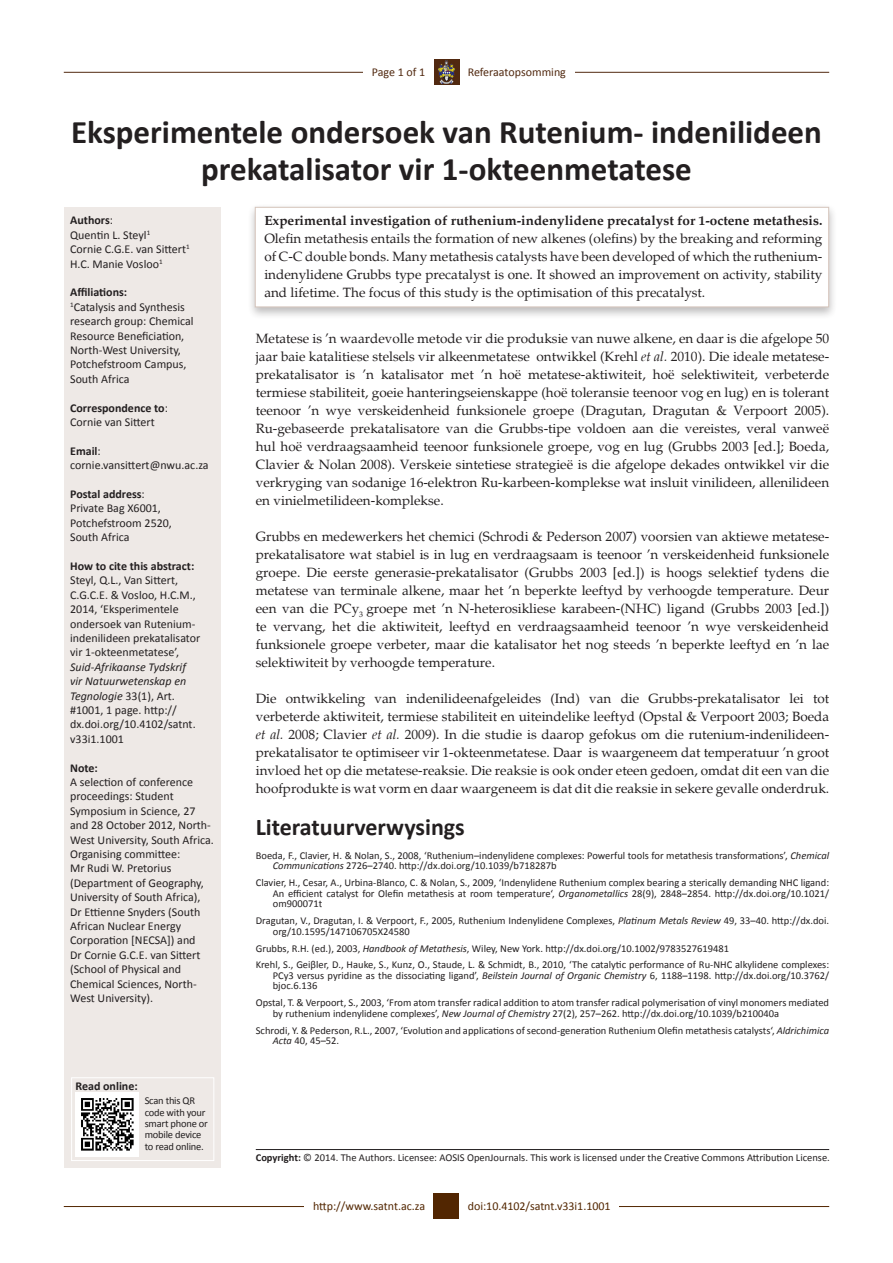
<style>
.page{position:relative;width:893px;height:1263px;background:#fff}
.page>*{position:absolute;margin:0;border:0;box-sizing:border-box;transform-origin:0 0}
.t1{font:700 33px/37.5px "Calibri";color:#231f20;text-align:center}
.t2{font:700 24px "Calibri";color:#231f20}
.t3{font:13.5px/18px "Palatino";color:#231f20;text-align:justify}
.Side_bar{font:12px/14.4px "Calibri";color:#231f20}
.Side_bar-2{font:700 12px "Calibri";color:#231f20}
.t4{font:12px "Calibri";color:#522601}
.t5{font:12px "Calibri";color:#512910}
.t6{font:10.5px/10.5px "Calibri";color:#231f20}
.t7{font:10.5px/11.4px "Calibri";letter-spacing:-.02em;color:#231f20}
.s1{font-weight:400}
.s2{font-style:italic}
.s3{font-weight:700}
</style>
<div class="page">
<hr style="left:64px;top:72px;width:765px;height:1px;background:#512910">
<hr style="left:64px;top:1206px;width:765px;height:1px;background:#522601">
<div style="left:305px;top:1193px;width:129px;height:26px;background:#fff"></div>
<div style="left:459px;top:1193px;width:160px;height:26px;background:#fff"></div>
<div style="left:434px;top:1193px;width:25px;height:26px;background:#522601"></div>
<div style="left:459px;top:59px;width:115px;height:26px;background:#fff"></div>
<img style="left:434px;top:59px;width:25px;height:26px">
<div style="left:247px;top:203px;width:591px;height:117px;background:#231f20;opacity:.75"></div>
<div style="left:255px;top:207px;width:574px;height:100px;background:#fff"></div>
<div style="left:65px;top:207px;width:156px;height:960px;background:#eee9e6"></div>
<div style="left:363px;top:59px;width:71px;height:26px;background:#fff"></div>
<div style="left:71px;top:1077px;width:143px;height:84px;border:1px solid #fff"></div>
<img style="left:75px;top:1093px;width:64px;height:63px">
<hr style="left:256px;top:1149px;width:573px;height:1px;background:#231f20">
<p class="t5" style="left:372px;top:65px;width:55px">Page 1 of 1</p>
<p class="t5" style="left:468px;top:65px;width:100px">Referaatopsomming</p>
<p class="t1" style="left:71px;top:113px;width:752px">Eksperimentele ondersoek van Rutenium- indenilideen prekatalisator vir 1-okteenmetatese</p>
<p class="Side_bar-2" style="left:70px;top:213px;width:44px">Authors<span class="s1">:</span></p>
<p class="Side_bar" style="left:70px;top:228px;width:82px">Quentin L. Steyl<sup>1</sup></p>
<p class="Side_bar" style="left:70px;top:242px;width:121px">Cornie C.G.E. van Sittert<sup>1</sup></p>
<p class="Side_bar" style="left:70px;top:256px;width:94px">H.C. Manie Vosloo<sup>1</sup></p>
<p class="Side_bar-2" style="left:70px;top:285px;width:59px">Affiliations:</p>
<p class="Side_bar" style="left:70px;top:300px;width:125px"><sup>1</sup>Catalysis and Synthesis research group: Chemical<br>Resource Beneficiation,<br>North-West University,<br>Potchefstroom Campus,<br>South Africa</p>
<p class="Side_bar-2" style="left:70px;top:400px;width:99px">Correspondence to<span class="s1">:</span></p>
<p class="Side_bar" style="left:70px;top:415px;width:86px">Cornie van Sittert</p>
<p class="Side_bar-2" style="left:70px;top:443px;width:32px">Email<span class="s1">:</span></p>
<p class="Side_bar" style="left:70px;top:458px;width:140px">cornie.vansittert@nwu.ac.za</p>
<p class="Side_bar-2" style="left:70px;top:486px;width:76px">Postal address<span class="s1">:</span></p>
<p class="Side_bar" style="left:70px;top:501px;width:103px">Private Bag X6001,<br>Potchefstroom 2520,</p>
<p class="Side_bar" style="left:70px;top:530px;width:61px">South Africa</p>
<p class="Side_bar-2" style="left:70px;top:558px;width:126px">How to cite this abstract:</p>
<p class="Side_bar" style="left:70px;top:573px;width:132px">Steyl, Q.L., Van Sittert,<br>C.G.C.E. &amp; Vosloo, H.C.M.,<br>2014, ‘Eksperimentele ondersoek van Rutenium&shy;indenilideen prekatalisator vir 1-okteenmetatese’,<br><span class="s2">Suid-Afrikaanse Tydskrif vir Natuurwetenskap en<br>Tegnologie</span> 33(1), Art. #1001, 1 page. http:// dx.doi.org/10.4102/satnt. v33i1.1001</p>
<p class="Side_bar-2" style="left:70px;top:760px;width:29px">Note:</p>
<p class="Side_bar" style="left:70px;top:775px;width:145px">A selection of conference proceedings: Student<br>Symposium in Science, 27 and 28 October 2012, North-<br>West University, South Africa.<br>Organising committee:<br>Mr Rudi W. Pretorius (Department of Geography,<br>University of South Africa),<br>Dr Ettienne Snyders (South<br>African Nuclear Energy<br>Corporation [NECSA]) and<br>Dr Cornie G.C.E. van Sittert (School of Physical and<br>Chemical Sciences, North-<br>West University).</p>
<p class="t3" style="left:264px;top:212px;width:560px"><span class="s3">Experimental investigation of ruthenium-indenylidene precatalyst for 1-octene metathesis.<br></span>Olefin metathesis entails the formation of new alkenes (olefins) by the breaking and reforming of C-C double bonds. Many metathesis catalysts have been developed of which the ruthenium&shy;indenylidene Grubbs type precatalyst is one. It showed an improvement on activity, stability and lifetime. The focus of this study is the optimisation of this precatalyst.</p>
<p class="t3" style="left:256px;top:329px;width:575px">Metatese is ’n waardevolle metode vir die produksie van nuwe alkene, en daar is die afgelope 50 jaar baie katalitiese stelsels vir alkeenmetatese ontwikkel (Krehl <span class="s2">et al.</span> 2010). Die ideale metatese&shy;prekatalisator is ’n katalisator met ’n hoë metatese-aktiwiteit, hoë selektiwiteit, verbeterde termiese stabiliteit, goeie hanteringseienskappe (hoë toleransie teenoor vog en lug) en is tolerant teenoor ’n wye verskeidenheid funksionele groepe (Dragutan, Dragutan &amp; Verpoort 2005).<br>Ru-gebaseerde prekatalisatore van die Grubbs-tipe voldoen aan die vereistes, veral vanweë hul hoë verdraagsaamheid teenoor funksionele groepe, vog en lug (Grubbs 2003 [ed.]; Boeda, Clavier &amp; Nolan 2008). Verskeie sintetiese strategieë is die afgelope dekades ontwikkel vir die verkryging van sodanige 16-elektron Ru-karbeen-komplekse wat insluit vinilideen, allenilideen en vinielmetilideen-komplekse.</p>
<p class="t3" style="left:256px;top:527px;width:575px">Grubbs en medewerkers het chemici (Schrodi &amp; Pederson 2007) voorsien van aktiewe metatese&shy;prekatalisatore wat stabiel is in lug en verdraagsaam is teenoor ’n verskeidenheid funksionele groepe. Die eerste generasie-prekatalisator (Grubbs 2003 [ed.]) is hoogs selektief tydens die metatese van terminale alkene, maar het ’n beperkte leeftyd by verhoogde temperature. Deur een van die PCy<sub>3</sub> groepe met ’n N-heterosikliese karabeen-(NHC) ligand (Grubbs 2003 [ed.]) te vervang, het die aktiwiteit, leeftyd en verdraagsaamheid teenoor ’n wye verskeidenheid funksionele groepe verbeter, maar die katalisator het nog steeds ’n beperkte leeftyd en ’n lae selektiwiteit by verhoogde temperature.</p>
<p class="t3" style="left:256px;top:689px;width:575px">Die ontwikkeling van indenilideenafgeleides (Ind) van die Grubbs-prekatalisator lei tot verbeterde aktiwiteit, termiese stabiliteit en uiteindelike leeftyd (Opstal &amp; Verpoort 2003; Boeda <span class="s2">et al.</span> 2008; Clavier <span class="s2">et al.</span> 2009). In die studie is daarop gefokus om die rutenium-indenilideen&shy;prekatalisator te optimiseer vir 1-okteenmetatese. Daar is waargeneem dat temperatuur ’n groot invloed het op die metatese-reaksie. Die reaksie is ook onder eteen gedoen, omdat dit een van die hoofprodukte is wat vorm en daar waargeneem is dat dit die reaksie in sekere gevalle onderdruk.</p>
<p class="t2" style="left:256px;top:811px;width:211px">Literatuurverwysings</p>
<p class="t6" style="left:273px;top:850px;width:558px;text-indent:-17px">Boeda, F., Clavier, H. &amp; Nolan, S., 2008, ‘Ruthenium–indenylidene complexes: Powerful tools for metathesis transformations’, <span class="s2">Chemical<br>Communications</span> 2726–2740. http://dx.doi.org/10.1039/b718287b</p>
<p class="t6" style="left:273px;top:877px;width:558px;text-align:justify;text-indent:-17px">Clavier, H., Cesar, A., Urbina-Blanco, C. &amp; Nolan, S., 2009, ‘Indenylidene Ruthenium complex bearing a sterically demanding NHC ligand:<br>An efficient catalyst for Olefin metathesis at room temperature‘, <span class="s2">Organometallics</span> 28(9), 2848–2854. http://dx.doi.org/10.1021/ om900071t</p>
<p class="t6" style="left:273px;top:915px;width:558px;text-indent:-17px">Dragutan, V., Dragutan, I. &amp; Verpoort, F., 2005, Ruthenium Indenylidene Complexes, <span class="s2">Platinum Metals Review</span> 49, 33–40. http://dx.doi. org/10.1595/147106705X24580</p>
<p class="t6" style="left:256px;top:943px;width:475px">Grubbs, R.H. (ed.), 2003, <span class="s2">Handbook of Metathesis</span>, Wiley, New York. http://dx.doi.org/10.1002/9783527619481</p>
<p class="t6" style="left:273px;top:960px;width:558px;text-align:justify;text-indent:-17px">Krehl, S., Geiβler, D., Hauke, S., Kunz, O., Staude, L. &amp; Schmidt, B., 2010, ‘The catalytic performance of Ru-NHC alkylidene complexes:<br>PCy3 versus pyridine as the dissociating ligand’, <span class="s2">Beilstein Journal of Organic Chemistry</span> 6, 1188–1198. http://dx.doi.org/10.3762/ bjoc.6.136</p>
<p class="t6" style="left:273px;top:997px;width:558px;text-indent:-17px">Opstal, T. &amp; Verpoort, S., 2003, ‘From atom transfer radical addition to atom transfer radical polymerisation of vinyl monomers mediated by ruthenium indenylidene complexes’, <span class="s2">New Journal of Chemistry</span> 27(2), 257–262. http://dx.doi.org/10.1039/b210040a</p>
<p class="t6" style="left:273px;top:1025px;width:558px;text-indent:-17px">Schrodi, Y. &amp; Pederson, R.L., 2007, ‘Evolution and applications of second-generation Ruthenium Olefin metathesis catalysts‘, <span class="s2">Aldrichimica<br>Acta</span> 40, 45–52.</p>
<p class="Side_bar-2" style="left:75px;top:1078px;width:64px">Read online:</p>
<p class="t7" style="left:145px;top:1095px;width:65px">Scan this QR code with your smart phone or mobile device to read online.</p>
<p class="t6" style="left:256px;top:1152px;width:576px"><span class="s3">Copyright:</span> © 2014. The Authors. Licensee: AOSIS OpenJournals. This work is licensed under the Creative Commons Attribution License.</p>
<p class="t4" style="left:313px;top:1199px;width:114px">http://www.satnt.ac.za</p>
<p class="t4" style="left:468px;top:1199px;width:144px">doi:10.4102/satnt.v33i1.1001</p>
</div>
